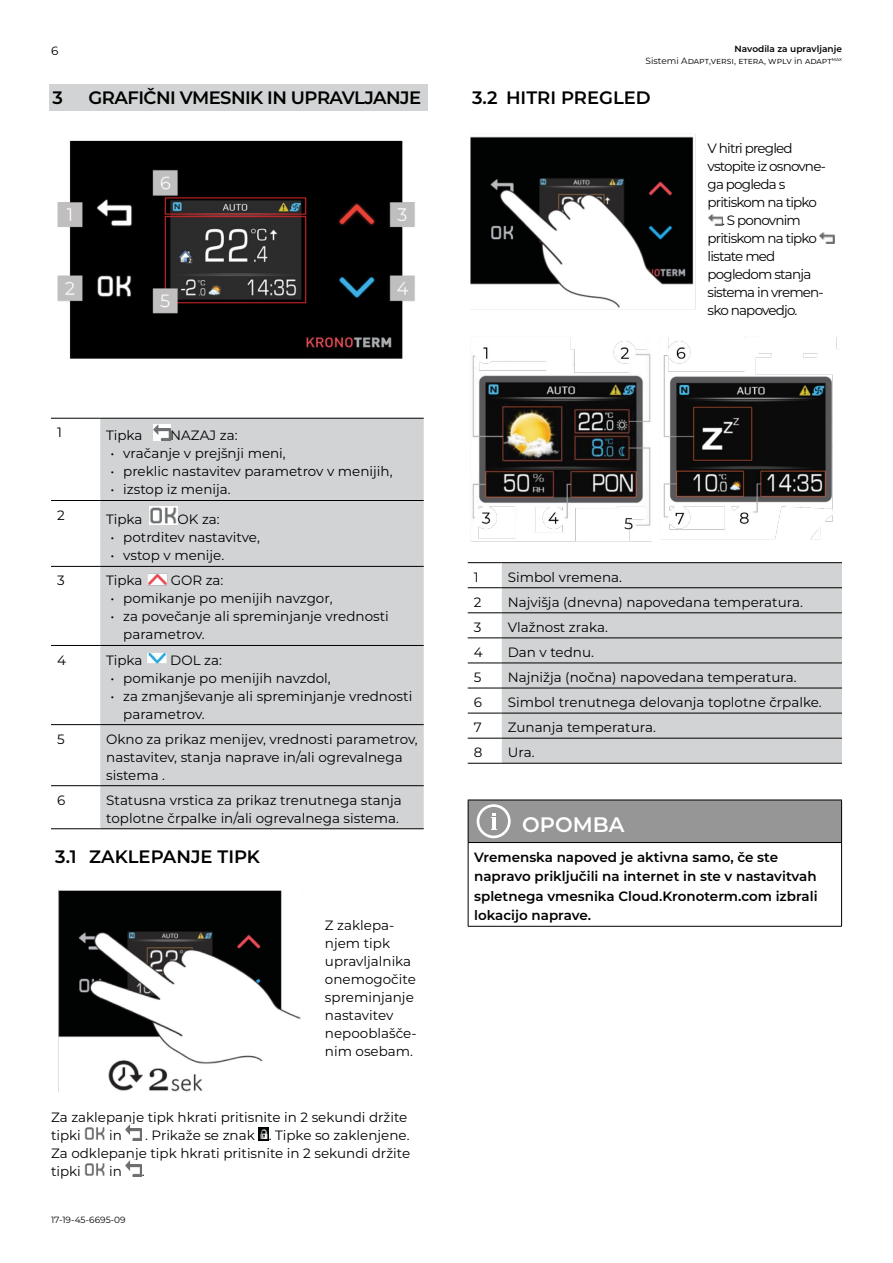
<style>
.page{position:relative;width:893px;height:1263px;background:#fff}
.page>*{position:absolute;margin:0;border:0;box-sizing:border-box;transform-origin:0 0}
.t1{font:600 21px "Montserrat";color:#fff}
.t2{font:600 18px "Montserrat";color:#000}
.t3{font:600 18px "Montserrat";letter-spacing:-.03em;color:#000}
.t4{font:13.5px/18px "Montserrat";color:#000}
.t5{font:600 13.5px/19.5px "Montserrat";color:#000}
.t6{font:13.5px "Montserrat";letter-spacing:-.06em;color:#000}
.t7{font:12px "Montserrat";color:#000}
.t8{font:9px "Montserrat";color:#000}
.t9{font:600 9px "Montserrat";color:#000}
.t10{font:5.25px "Montserrat";color:#000}
</style>
<div class="page">
<div style="left:49px;top:84px;width:378px;height:26px;background:#d1d3d4"></div>
<img style="left:57px;top:140px;width:358px;height:219px">
<div style="left:100px;top:419px;width:324px;height:409px;background:#d1d3d4"></div>
<hr style="left:51px;top:418px;width:49px;height:1px;background:#000">
<hr style="left:100px;top:418px;width:324px;height:1px;background:#000">
<hr style="left:51px;top:500px;width:49px;height:1px;background:#000">
<hr style="left:100px;top:500px;width:324px;height:1px;background:#000">
<hr style="left:51px;top:566px;width:49px;height:1px;background:#000">
<hr style="left:100px;top:566px;width:324px;height:1px;background:#000">
<hr style="left:51px;top:645px;width:49px;height:1px;background:#000">
<hr style="left:100px;top:645px;width:324px;height:1px;background:#000">
<hr style="left:51px;top:724px;width:49px;height:1px;background:#000">
<hr style="left:100px;top:724px;width:324px;height:1px;background:#000">
<hr style="left:51px;top:785px;width:49px;height:1px;background:#000">
<hr style="left:100px;top:785px;width:324px;height:1px;background:#000">
<hr style="left:51px;top:828px;width:49px;height:1px;background:#000">
<hr style="left:100px;top:828px;width:324px;height:1px;background:#000">
<img style="left:153px;top:424px;width:17px;height:16px">
<img style="left:150px;top:506px;width:28px;height:18px">
<img style="left:146px;top:574px;width:21px;height:11px">
<img style="left:146px;top:651px;width:21px;height:14px">
<img style="left:58px;top:889px;width:243px;height:204px">
<img style="left:84px;top:1127px;width:21px;height:13px">
<img style="left:125px;top:1125px;width:17px;height:15px">
<svg style="left:258px;top:1127px;width:11px;height:13px"></svg>
<img style="left:84px;top:1163px;width:21px;height:13px">
<img style="left:125px;top:1161px;width:17px;height:15px">
<img style="left:471px;top:136px;width:224px;height:174px">
<img style="left:708px;top:215px;width:15px;height:10px">
<img style="left:819px;top:233px;width:15px;height:10px">
<img style="left:471px;top:337px;width:370px;height:205px">
<div style="left:502px;top:563px;width:340px;height:200px;background:#d1d3d4"></div>
<hr style="left:468px;top:562px;width:34px;height:1px;background:#000">
<hr style="left:502px;top:562px;width:340px;height:1px;background:#000">
<hr style="left:468px;top:587px;width:34px;height:1px;background:#000">
<hr style="left:502px;top:587px;width:340px;height:1px;background:#000">
<hr style="left:468px;top:612px;width:34px;height:1px;background:#000">
<hr style="left:502px;top:612px;width:340px;height:1px;background:#000">
<hr style="left:468px;top:637px;width:34px;height:1px;background:#000">
<hr style="left:502px;top:637px;width:340px;height:1px;background:#000">
<hr style="left:468px;top:662px;width:34px;height:1px;background:#000">
<hr style="left:502px;top:662px;width:340px;height:1px;background:#000">
<hr style="left:468px;top:688px;width:34px;height:1px;background:#000">
<hr style="left:502px;top:688px;width:340px;height:1px;background:#000">
<hr style="left:468px;top:713px;width:34px;height:1px;background:#000">
<hr style="left:502px;top:713px;width:340px;height:1px;background:#000">
<hr style="left:468px;top:738px;width:34px;height:1px;background:#000">
<hr style="left:502px;top:738px;width:340px;height:1px;background:#000">
<hr style="left:468px;top:763px;width:34px;height:1px;background:#000">
<hr style="left:502px;top:763px;width:340px;height:1px;background:#000">
<div style="left:468px;top:800px;width:374px;height:42px;background:#969696"></div>
<hr style="left:468px;top:800px;width:374px;height:1px;background:#000">
<hr style="left:468px;top:800px;width:1px;height:42px;background:#000">
<hr style="left:841px;top:800px;width:1px;height:42px;background:#000">
<hr style="left:468px;top:842px;width:374px;height:1px;background:#000">
<hr style="left:468px;top:843px;width:1px;height:83px;background:#000">
<hr style="left:841px;top:843px;width:1px;height:83px;background:#000">
<hr style="left:468px;top:926px;width:374px;height:1px;background:#000">
<svg style="left:477px;top:804px;width:34px;height:34px"></svg>
<p class="t7" style="left:51px;top:42px;width:9px">6</p>
<h2 class="t3" style="left:53px;top:84px;width:12px">3</h2>
<h2 class="t3" style="left:89px;top:84px;width:334px">GRAFIČNI VMESNIK IN UPRAVLJANJE</h2>
<p class="t4" style="left:57px;top:423px;width:6px">1</p>
<p class="t4" style="left:106px;top:426px;width:38px">Tipka</p>
<p class="t4" style="left:170px;top:426px;width:69px">NAZAJ za:</p>
<p class="t4" style="left:110px;top:444px;width:177px">• vračanje v prejšnji meni,</p>
<p class="t4" style="left:110px;top:462px;width:284px">• preklic nastavitev parametrov v menijih,</p>
<p class="t4" style="left:110px;top:480px;width:122px">• izstop iz menija.</p>
<p class="t4" style="left:57px;top:505px;width:9px">2</p>
<p class="t4" style="left:106px;top:510px;width:38px">Tipka</p>
<p class="t4" style="left:178px;top:510px;width:44px">OK za:</p>
<p class="t4" style="left:110px;top:528px;width:151px">• potrditev nastavitve,</p>
<p class="t4" style="left:110px;top:546px;width:115px">• vstop v menije.</p>
<p class="t4" style="left:57px;top:571px;width:9px">3</p>
<p class="t4" style="left:106px;top:571px;width:38px">Tipka</p>
<p class="t4" style="left:171px;top:571px;width:54px">GOR za:</p>
<p class="t4" style="left:110px;top:589px;width:224px">• pomikanje po menijih navzgor,</p>
<p class="t4" style="left:123px;top:607px;width:267px;text-indent:-13px">• za povečanje ali spreminjanje vrednosti parametrov.</p>
<p class="t4" style="left:57px;top:650px;width:10px">4</p>
<p class="t4" style="left:106px;top:650px;width:38px">Tipka</p>
<p class="t4" style="left:170px;top:650px;width:53px">DOL za:</p>
<p class="t4" style="left:110px;top:668px;width:222px">• pomikanje po menijih navzdol,</p>
<p class="t4" style="left:123px;top:686px;width:291px;text-indent:-13px">• za zmanjševanje ali spreminjanje vrednosti parametrov.</p>
<p class="t4" style="left:57px;top:729px;width:9px">5</p>
<p class="t4" style="left:106px;top:729px;width:313px">Okno za prikaz menijev, vrednosti parametrov, nastavitev, stanja naprave in/ali ogrevalnega sistema .</p>
<p class="t4" style="left:57px;top:790px;width:10px">6</p>
<p class="t4" style="left:106px;top:790px;width:297px">Statusna vrstica za prikaz trenutnega stanja toplotne črpalke in/ali ogrevalnega sistema.</p>
<h2 class="t2" style="left:55px;top:843px;width:206px">3.1 ZAKLEPANJE TIPK</h2>
<p class="t4" style="left:325px;top:916px;width:93px">Z zaklepa&shy;njem tipk upravljalnika onemogočite spreminjanje nastavitev nepooblašče&shy;nim osebam.</p>
<p class="t4" style="left:51px;top:1108px;width:358px">Za zaklepanje tipk hkrati pritisnite in 2 sekundi držite tipki</p>
<p class="t4" style="left:51px;top:1126px;width:361px;text-align:justify;text-indent:94px">. Prikaže se znak . Tipke so zaklenjene.<br>Za odklepanje tipk hkrati pritisnite in 2 sekundi držite tipki</p>
<p class="t4" style="left:109px;top:1126px;width:14px">in</p>
<p class="t4" style="left:109px;top:1162px;width:14px">in</p>
<p class="t4" style="left:142px;top:1162px;width:4px">.</p>
<p class="t8" style="left:51px;top:1213px;width:76px">17-19-45-6695-09</p>
<p class="t9" style="left:735px;top:42px;width:109px">Navodila za upravljanje</p>
<p class="t8" style="left:646px;top:54px;width:99px">Sistemi ADAPT,VERSI, etera</p>
<p class="t8" style="left:764px;top:54px;width:48px">, WPLV in adapt</p>
<p class="t10" style="left:832px;top:55px;width:12px">max</p>
<h2 class="t2" style="left:472px;top:84px;width:180px">3.2 HITRI PREGLED</h2>
<p class="t6" style="left:708px;top:139px;width:87px">V hitri pregled</p>
<p class="t6" style="left:708px;top:157px;width:120px">vstopite iz osnovne-</p>
<p class="t6" style="left:708px;top:175px;width:79px">ga pogleda s</p>
<p class="t6" style="left:708px;top:193px;width:111px">pritiskom na tipko</p>
<p class="t6" style="left:722px;top:211px;width:80px">. S ponovnim</p>
<p class="t6" style="left:708px;top:229px;width:111px">pritiskom na tipko</p>
<p class="t6" style="left:708px;top:247px;width:69px">listate med</p>
<p class="t6" style="left:708px;top:265px;width:105px">pogledom stanja</p>
<p class="t6" style="left:708px;top:283px;width:118px">sistema in vremen-</p>
<p class="t6" style="left:708px;top:301px;width:91px">sko napovedjo.</p>
<p class="t4" style="left:474px;top:567px;width:6px">1</p>
<p class="t4" style="left:508px;top:567px;width:116px">Simbol vremena.</p>
<p class="t4" style="left:474px;top:592px;width:9px">2</p>
<p class="t4" style="left:508px;top:592px;width:297px">Najvišja (dnevna) napovedana temperatura.</p>
<p class="t4" style="left:474px;top:618px;width:9px">3</p>
<p class="t4" style="left:508px;top:618px;width:102px">Vlažnost zraka.</p>
<p class="t4" style="left:474px;top:643px;width:10px">4</p>
<p class="t4" style="left:508px;top:643px;width:88px">Dan v tednu.</p>
<p class="t4" style="left:474px;top:668px;width:9px">5</p>
<p class="t4" style="left:508px;top:668px;width:290px">Najnižja (nočna) napovedana temperatura.</p>
<p class="t4" style="left:474px;top:693px;width:10px">6</p>
<p class="t4" style="left:508px;top:693px;width:316px">Simbol trenutnega delovanja toplotne črpalke.</p>
<p class="t4" style="left:474px;top:718px;width:9px">7</p>
<p class="t4" style="left:508px;top:718px;width:150px">Zunanja temperatura.</p>
<p class="t4" style="left:474px;top:743px;width:10px">8</p>
<p class="t4" style="left:508px;top:743px;width:28px">Ura.</p>
<h1 class="t1" style="left:522px;top:810px;width:104px">OPOMBA</h1>
<p class="t5" style="left:474px;top:847px;width:345px">Vremenska napoved je aktivna samo, če ste napravo priključili na internet in ste v nastavitvah spletnega vmesnika Cloud.Kronoterm.com izbrali lokacijo naprave.</p>
</div>
